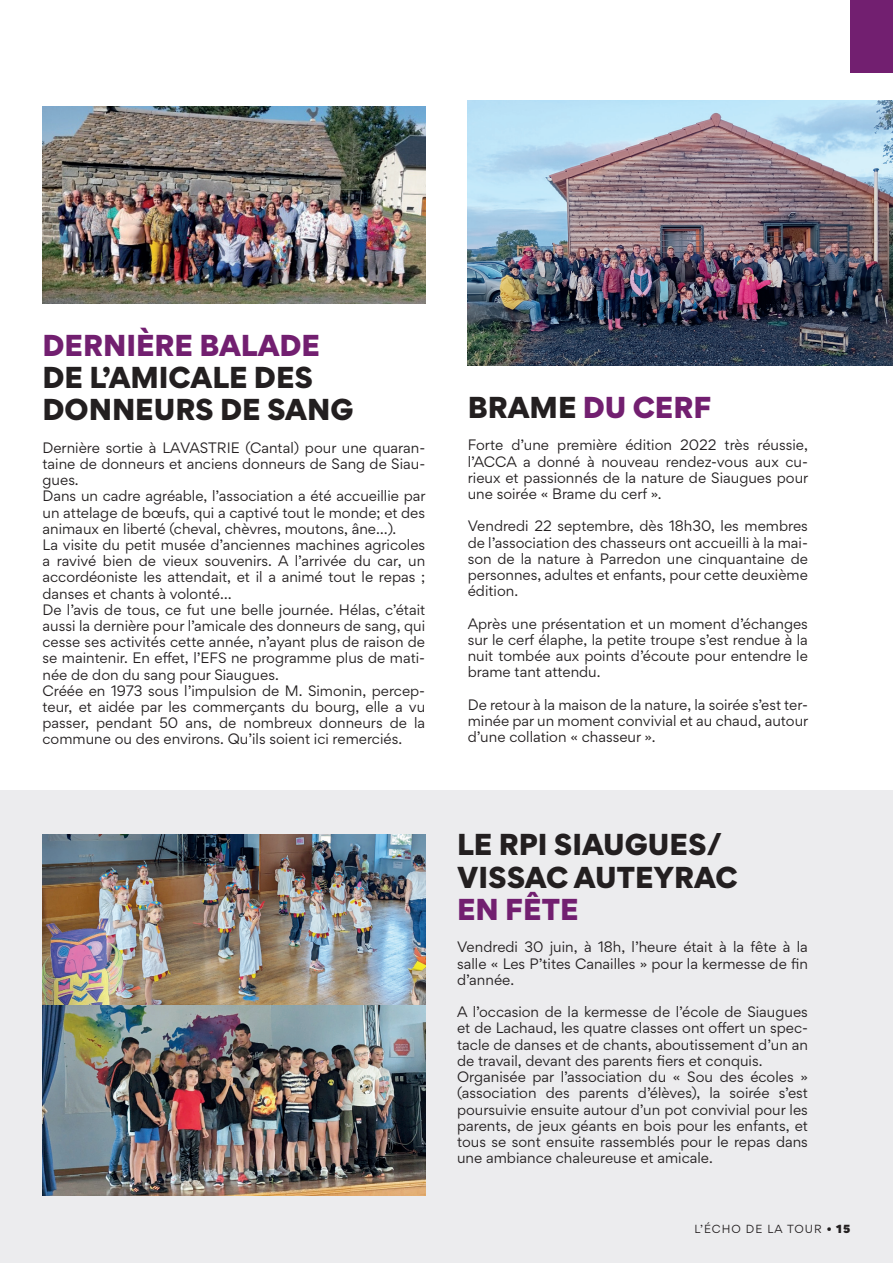
<style>
.page{position:relative;width:893px;height:1263px;background:#fff}
.page>*{position:absolute;margin:0;border:0;box-sizing:border-box;transform-origin:0 0}
.t1{font:900 27px/32.4px "Gordita";color:#231f20}
.t2{font:900 27px "Gordita";color:#721f70}
.t3{font:13.5px/16.2px "Gordita";color:#231f20;text-align:justify}
.t4{font:10.5px "Gordita";letter-spacing:.1em;color:#231f20}
.s1{color:#231f20}
.s2{font-weight:900}
</style>
<div class="page">
<div style="left:0;top:791px;width:893px;height:472px;background:#ececee"></div>
<img style="left:43px;top:106px;width:382px;height:197px">
<div style="left:850px;top:0;width:43px;height:72px;background:#721f70"></div>
<img style="left:43px;top:835px;width:382px;height:170px">
<img style="left:43px;top:1005px;width:382px;height:190px">
<img style="left:468px;top:101px;width:425px;height:265px">
<h1 class="t2" style="left:43px;top:323px;width:279px">DERNIÈRE BALADE</h1>
<h1 class="t1" style="left:43px;top:360px;width:312px">DE L’AMICALE DES<br>DONNEURS DE SANG</h1>
<p class="t3" style="left:43px;top:439px;width:157px">Dernière sortie à LAVASTRIE</p>
<p class="t3" style="left:43px;top:439px;width:385px;text-align:left;text-indent:203px">(Cantal) pour une quaran&shy;taine de donneurs et anciens donneurs de Sang de Siau&shy;gues.<br>Dans un cadre agréable, l’association a été accueillie par un attelage de bœufs, qui a captivé tout le monde; et des animaux en liberté (cheval, chèvres, moutons, âne…).<br>La visite du petit musée d’anciennes machines agricoles a ravivé bien de vieux souvenirs. A l’arrivée du car, un accordéoniste les attendait, et il a animé tout le repas ; danses et chants à volonté…<br>De l’avis de tous, ce fut une belle journée. H élas, c’était aussi la dernière pour l’amicale des donneurs de sang, qui cesse ses activités cette année, n’ayant plus de raison de se maintenir. En effet, l’E FS ne programme plus de mati&shy;née de don du sang pour Siaugues.<br>Créée en 1973 sous l’impulsion de M . Simonin, percep&shy;teur, et aidée par les commerçants du bourg, elle a vu passer, pendant 50 ans, de nombreux donneurs de la commune ou des environs. Qu’ils soient ici remerciés.</p>
<h1 class="t2" style="left:468px;top:385px;width:245px"><span class="s1">BRAME</span> DU CERF</h1>
<p class="t3" style="left:468px;top:437px;width:342px">Forte d’une première édition 2022 très réussie, l’ACCA</p>
<p class="t3" style="left:468px;top:453px;width:342px;text-indent:55px">a donné à nouveau rendez-vous aux cu&shy;rieux et passionnés de la nature de Siaugues pour une soirée « Brame du cerf ».</p>
<p class="t3" style="left:468px;top:518px;width:342px">Vendredi 22 septembre, dès 18h30, les membres de l’association des chasseurs ont accueilli à la mai&shy;son de la nature à Parredon une cinquantaine de personnes, adultes et enfants, pour cette deuxième édition.</p>
<p class="t3" style="left:468px;top:615px;width:342px">Après une présentation et un moment d’échanges sur le cerf élaphe, la petite troupe s’est rendue à la nuit tombée aux points d’écoute pour entendre le brame tant attendu.</p>
<p class="t3" style="left:468px;top:696px;width:342px">De retour à la maison de la nature, la soirée s’est ter&shy;minée par un moment convivial et au chaud, autour d’une collation « chasseur ».</p>
<h1 class="t1" style="left:457px;top:827px;width:276px">LE RPI SIAUGUES/<br>VISSAC AUTEYRAC</h1>
<h1 class="t2" style="left:457px;top:887px;width:123px">EN FÊTE</h1>
<p class="t3" style="left:457px;top:939px;width:352px">Vendredi 30 juin, à 18h, l’heure était à la fête à la salle « Les P’tites Canailles » pour la kermesse de fin d’année.</p>
<p class="t3" style="left:457px;top:1004px;width:352px;text-align:left">A l’occasion de la kermesse de l’école de Siaugues et de Lachaud, les quatre classes ont offert un spec&shy;tacle de danses et de chants, aboutissement d’un an de travail, devant des parents fiers et conquis.<br>Organisée par l’association du « Sou des écoles » (association des parents d’élèves), la soirée s’est poursuivie ensuite autour d’un pot convivial pour les parents, de jeux géants en bois pour les enfants, et tous se sont ensuite rassemblés pour le repas dans une ambiance chaleureuse et amicale.</p>
<p class="t4" style="left:694px;top:1221px;width:158px">l’écho de la tour <span class="s2">• 15</span></p>
</div>
